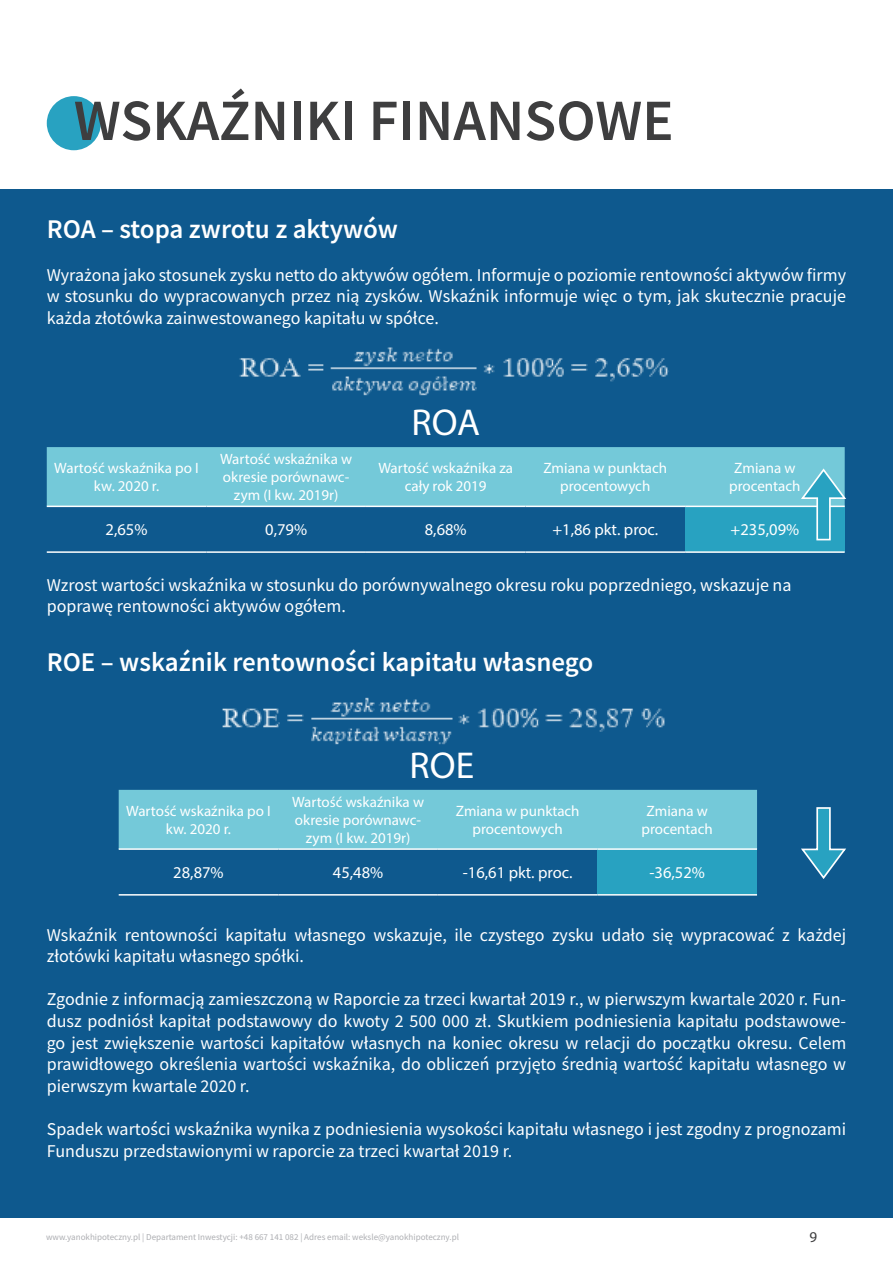
<style>
.page{position:relative;width:893px;height:1263px;background:#fff}
.page>*{position:absolute;margin:0;border:0;box-sizing:border-box;transform-origin:0 0}
.t1{font:600 58.5px "Source Sans Pro";color:#3e3e3f}
.Text_3{font:37.5px "Myriad Pro";color:#fff}
.Text_3-2{font:600 27px "Source Sans Pro";color:#fff}
.Text_3-3{font:18px/21.6px "Source Sans Pro";color:#fff}
.Text_3-4{font:16.5px "Myriad Pro";color:#fff}
.Text_3-5{font:15px/18px "Myriad Pro";color:#fff;text-align:center}
.t2{font:15px "Myriad Pro";color:#3e3e3f}
.t3{font:9px "Source Sans Pro";color:#adaeb2}
</style>
<div class="page">
<div style="left:47px;top:96px;width:54px;height:54px;background:#28a2c1;border-radius:50%"></div>
<div style="left:0;top:190px;width:893px;height:1028px;background:#0e598e"></div>
<svg style="left:801px;top:807px;width:45px;height:72px"></svg>
<div style="left:47px;top:447px;width:798px;height:59px;background:#74c9d9"></div>
<div style="left:685px;top:506px;width:160px;height:46px;background:#28a2c1"></div>
<hr style="left:47px;top:506px;width:159px;height:1px;background:#fff">
<hr style="left:206px;top:506px;width:160px;height:1px;background:#fff">
<hr style="left:366px;top:506px;width:159px;height:1px;background:#fff">
<hr style="left:525px;top:506px;width:160px;height:1px;background:#fff">
<hr style="left:685px;top:506px;width:160px;height:1px;background:#fff">
<hr style="left:47px;top:551px;width:159px;height:2px;background:#fff">
<hr style="left:206px;top:551px;width:160px;height:2px;background:#fff">
<hr style="left:366px;top:551px;width:159px;height:2px;background:#fff">
<hr style="left:525px;top:551px;width:160px;height:2px;background:#fff">
<hr style="left:685px;top:551px;width:160px;height:2px;background:#fff">
<div style="left:119px;top:790px;width:638px;height:58px;background:#74c9d9"></div>
<div style="left:597px;top:849px;width:160px;height:46px;background:#28a2c1"></div>
<hr style="left:119px;top:848px;width:159px;height:2px;background:#fff">
<hr style="left:278px;top:848px;width:160px;height:2px;background:#fff">
<hr style="left:438px;top:848px;width:159px;height:2px;background:#fff">
<hr style="left:597px;top:848px;width:160px;height:2px;background:#fff">
<hr style="left:119px;top:894px;width:159px;height:1px;background:#fff">
<hr style="left:278px;top:894px;width:160px;height:1px;background:#fff">
<hr style="left:438px;top:894px;width:159px;height:1px;background:#fff">
<hr style="left:597px;top:894px;width:160px;height:1px;background:#fff">
<svg style="left:799px;top:467px;width:47px;height:74px"></svg>
<img style="left:222px;top:697px;width:443px;height:48px">
<img style="left:239px;top:347px;width:430px;height:49px">
<p class="t1" style="left:74px;top:82px;width:601px">WSKAŹNIKI FINANSOWE</p>
<p class="Text_3-2" style="left:47px;top:211px;width:353px">ROA – stopa zwrotu z aktywów</p>
<p class="Text_3-3" style="left:47px;top:264px;width:801px;text-align:justify">Wyrażona jako stosunek zysku netto do aktywów ogółem. Informuje o poziomie rentowności aktywów firmy w stosunku do wypracowanych przez nią zysków. Wskaźnik informuje więc o tym, jak skutecznie pracuje każda złotówka zainwestowanego kapitału w spółce.</p>
<p class="Text_3" style="left:411px;top:400px;width:70px">ROA</p>
<p class="Text_3-5" style="left:54px;top:459px;width:146px">Wartość wskaźnika po I kw. 2020 r.</p>
<p class="Text_3-5" style="left:220px;top:450px;width:134px">Wartość wskaźnika w okresie porównawc&shy;zym (I kw. 2019r)</p>
<p class="Text_3-5" style="left:378px;top:459px;width:136px">Wartość wskaźnika za cały rok 2019</p>
<p class="Text_3-5" style="left:543px;top:459px;width:125px">Zmiana w punktach procentowych</p>
<p class="Text_3-5" style="left:734px;top:459px;width:63px">Zmiana w</p>
<p class="Text_3-5" style="left:729px;top:477px;width:73px">procentach</p>
<p class="Text_3-4" style="left:106px;top:520px;width:43px">2,65%</p>
<p class="Text_3-4" style="left:265px;top:520px;width:43px">0,79%</p>
<p class="Text_3-4" style="left:425px;top:520px;width:43px">8,68%</p>
<p class="Text_3-4" style="left:552px;top:520px;width:107px">+1,86 pkt. proc.</p>
<p class="Text_3-4" style="left:731px;top:520px;width:70px">+235,09%</p>
<p class="Text_3-3" style="left:47px;top:574px;width:746px">Wzrost wartości wskaźnika w stosunku do porównywalnego okresu roku poprzedniego, wskazuje na poprawę rentowności aktywów ogółem.</p>
<p class="Text_3-2" style="left:47px;top:645px;width:548px">ROE – wskaźnik rentowności kapitału własnego</p>
<p class="Text_3" style="left:410px;top:742px;width:66px">ROE</p>
<p class="Text_3-5" style="left:126px;top:802px;width:146px">Wartość wskaźnika po I kw. 2020 r.</p>
<p class="Text_3-5" style="left:292px;top:793px;width:134px">Wartość wskaźnika w okresie porównawc&shy;zym (I kw. 2019r)</p>
<p class="Text_3-5" style="left:456px;top:802px;width:125px">Zmiana w punktach procentowych</p>
<p class="Text_3-5" style="left:647px;top:802px;width:63px">Zmiana w</p>
<p class="Text_3-5" style="left:642px;top:820px;width:73px">procentach</p>
<p class="Text_3-4" style="left:173px;top:862px;width:52px">28,87%</p>
<p class="Text_3-4" style="left:333px;top:862px;width:52px">45,48%</p>
<p class="Text_3-4" style="left:463px;top:862px;width:111px">-16,61 pkt. proc.</p>
<p class="Text_3-4" style="left:649px;top:862px;width:57px">-36,52%</p>
<p class="Text_3-3" style="left:47px;top:924px;width:801px">Wskaźnik rentowności kapitału własnego wskazuje, ile czystego zysku udało się wypracować z każdej złotówki kapitału własnego spółki.</p>
<p class="Text_3-3" style="left:47px;top:988px;width:801px;text-align:justify">Zgodnie z informacją zamieszczoną w Raporcie za trzeci kwartał 2019 r., w pierwszym kwartale 2020 r. Fun&shy;dusz podniósł kapitał podstawowy do kwoty 2 500 000 zł. Skutkiem podniesienia kapitału podstawowe&shy;go jest zwiększenie wartości kapitałów własnych na koniec okresu w relacji do początku okresu. Celem prawidłowego określenia wartości wskaźnika, do obliczeń przyjęto średnią wartość kapitału własnego w pierwszym kwartale 2020 r.</p>
<p class="Text_3-3" style="left:47px;top:1118px;width:801px">Spadek wartości wskaźnika wynika z podniesienia wysokości kapitału własnego i jest zgodny z prognozami<br>Funduszu przedstawionymi w raporcie za trzeci kwartał 2019 r.</p>
<p class="t3" style="left:46px;top:1231px;width:414px">www.yanokhipoteczny.pl | Departament Inwestycji: +48 667 141 082 | Adres email: weksle@yanokhipoteczny.pl</p>
<p class="t2" style="left:809px;top:1228px;width:9px">9</p>
</div>
